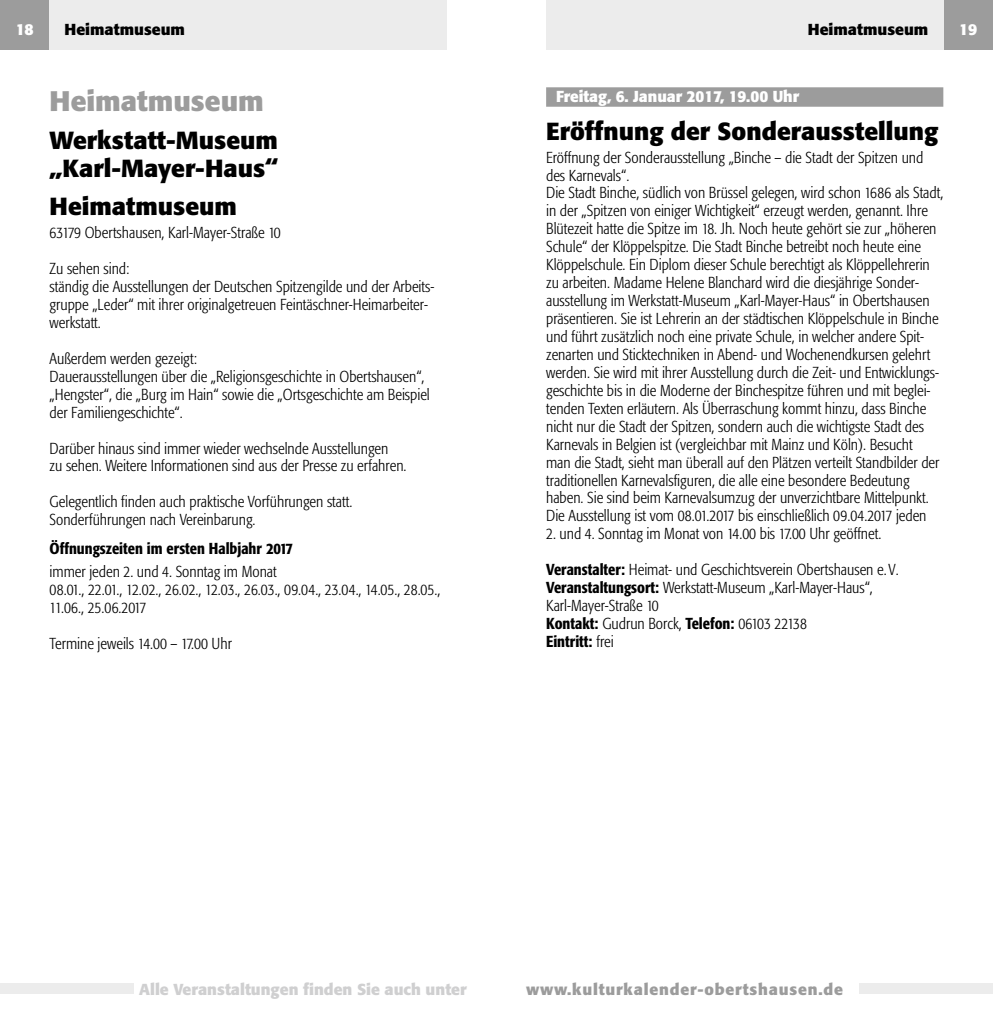
<style>
.page{position:relative;width:993px;height:1017px;background:#fff}
.page>*{position:absolute;margin:0;border:0;box-sizing:border-box;transform-origin:0 0}
.t1{font:700 28px "Formata";color:#9c9c9c}
.t2{font:700 24.5px/28px "Formata";color:#000}
.t3{font:300 condensed 15.75px/18px "Formata";color:#000}
.t4{font:700 15.75px "Formata";color:#000}
.t5{font:700 15.75px "Formata";color:#cfcfd0}
.t6{font:700 15.75px "Formata";letter-spacing:.05em;color:#9c9c9c}
.t7{font:500 condensed 15.75px "Formata";color:#000}
.t8{font:700 15.75px "Formata";color:#fff}
.s1{font-weight:500}
</style>
<div class="page">
<div style="left:943px;top:0;width:49px;height:50px;background:#9c9c9c"></div>
<div style="left:859px;top:984px;width:133px;height:10px;background:#ececec"></div>
<div style="left:0;top:984px;width:133px;height:10px;background:#ececec"></div>
<div style="left:546px;top:0;width:397px;height:50px;background:#ececec"></div>
<div style="left:546px;top:87px;width:397px;height:20px;background:#9c9c9c"></div>
<div style="left:0;top:0;width:50px;height:50px;background:#9c9c9c"></div>
<div style="left:50px;top:0;width:396px;height:50px;background:#ececec"></div>
<p class="t4" style="left:800px;top:19px;width:129px">Th aterspielplan</p>
<p class="t8" style="left:958px;top:19px;width:20px">19</p>
<p class="t8" style="left:16px;top:19px;width:20px">18</p>
<p class="t4" style="left:64px;top:19px;width:122px">Heimatmuseum</p>
<p class="t4" style="left:807px;top:19px;width:122px">Heimatmuseum</p>
<h1 class="t1" style="left:50px;top:84px;width:216px">Heimatmuseum</h1>
<h2 class="t2" style="left:50px;top:127px;width:230px">Werkstatt-Museum „Karl-Mayer-Haus“</h2>
<h2 class="t2" style="left:50px;top:192px;width:189px">Heimatmuseum</h2>
<p class="t3" style="left:50px;top:224px;width:233px">63179 Obertshausen, Karl-Mayer-Straße 10</p>
<p class="t3" style="left:50px;top:260px;width:386px">Zu sehen sind:<br>ständig die Ausstellungen der Deutschen Spitzengilde und der Arbeits&shy;gruppe „Leder“ mit ihrer originalgetreuen Feintäschner-Heimarbeiter&shy;werkstatt.</p>
<p class="t3" style="left:50px;top:349px;width:381px">Außerdem werden gezeigt:<br>Dauerausstellungen über die „Religionsgeschichte in Obertshausen“, „Hengster“, die „Burg im Hain“ sowie die „Ortsgeschichte am Beispiel der Familiengeschichte“.</p>
<p class="t3" style="left:50px;top:439px;width:358px">Darüber hinaus sind immer wieder wechselnde Ausstellungen<br>zu sehen. Weitere Informationen sind aus der Presse zu erfahren.</p>
<p class="t3" style="left:50px;top:493px;width:304px">Gelegentlich finden auch praktische Vorführungen statt.<br>Sonderführungen nach Vereinbarung.</p>
<p class="t7" style="left:50px;top:539px;width:245px">Öffnungszeiten im ersten Halbjahr 2017</p>
<p class="t3" style="left:50px;top:563px;width:392px">immer jeden 2. und 4. Sonntag im Monat<br>08.01., 22.01., 12.02., 26.02., 12.03., 26.03., 09.04., 23.04., 14.05., 28.05.,<br>11.06., 25.06.2017</p>
<p class="t3" style="left:50px;top:635px;width:184px">Termine jeweils 14.00 – 17.00 Uhr</p>
<p class="t8" style="left:556px;top:86px;width:244px">Freitag, 6. Januar 2017, 19.00 Uhr</p>
<h2 class="t2" style="left:546px;top:117px;width:393px">Eröffnung der Sonderausstellung</h2>
<p class="t3" style="left:546px;top:148px;width:398px">Eröffnung der Sonderausstellung „Binche – die Stadt der Spitzen und des Karnevals“.<br>Die Stadt Binche, südlich von Brüssel gelegen, wird schon 1686 als Stadt, in der „Spitzen von einiger Wichtigkeit“ erzeugt werden, genannt. Ihre Blütezeit hatte die Spitze im 18. Jh. Noch heute gehört sie zur „höheren Schule“ der Klöppelspitze. Die Stadt Binche betreibt noch heute eine Klöppelschule. Ein Diplom dieser Schule berechtigt als Klöppellehrerin zu arbeiten. Madame Helene Blanchard wird die diesjährige Sonder&shy;ausstellung im Werkstatt-Museum „Karl-Mayer-Haus“ in Obertshausen präsentieren. Sie ist Lehrerin an der städtischen Klöppelschule in Binche und führt zusätzlich noch eine private Schule, in welcher andere Spit&shy;zenarten und Sticktechniken in Abend- und Wochenendkursen gelehrt werden. Sie wird mit ihrer Ausstellung durch die Zeit- und Entwicklungs&shy;geschichte bis in die Moderne der Binchespitze führen und mit beglei&shy;tenden Texten erläutern. Als Überraschung kommt hinzu, dass Binche nicht nur die Stadt der Spitzen, sondern auch die wichtigste Stadt des Karnevals in Belgien ist (vergleichbar mit Mainz und Köln). Besucht<br>man die Stadt, sieht man überall auf den Plätzen verteilt Standbilder der traditionellen Karnevalsfiguren, die alle eine besondere Bedeutung haben. Sie sind beim Karnevalsumzug der unverzichtbare Mittelpunkt.<br>Die Ausstellung ist vom 08.01.2017 bis einschließlich 09.04.2017 jeden</p>
<p class="t3" style="left:546px;top:525px;width:336px">2. und 4. Sonntag im Monat von 14.00 bis 17.00 Uhr geöffnet.</p>
<p class="t3" style="left:546px;top:561px;width:354px"><span class="s1">Veranstalter:</span> Heimat- und Geschichtsverein Obertshausen e. V.<br><span class="s1">Veranstaltungsort:</span> Werkstatt-Museum „Karl-Mayer-Haus“, Karl-Mayer-Straße 10<br><span class="s1">Kontakt:</span> Gudrun Borck, <span class="s1">Telefon:</span> 06103 22138<br><span class="s1">Eintritt:</span> frei</p>
<p class="t5" style="left:139px;top:979px;width:329px">Alle Veranstaltungen finden Sie auch unter</p>
<p class="t6" style="left:526px;top:979px;width:318px">www.kulturkalender-obertshausen.de</p>
</div>
